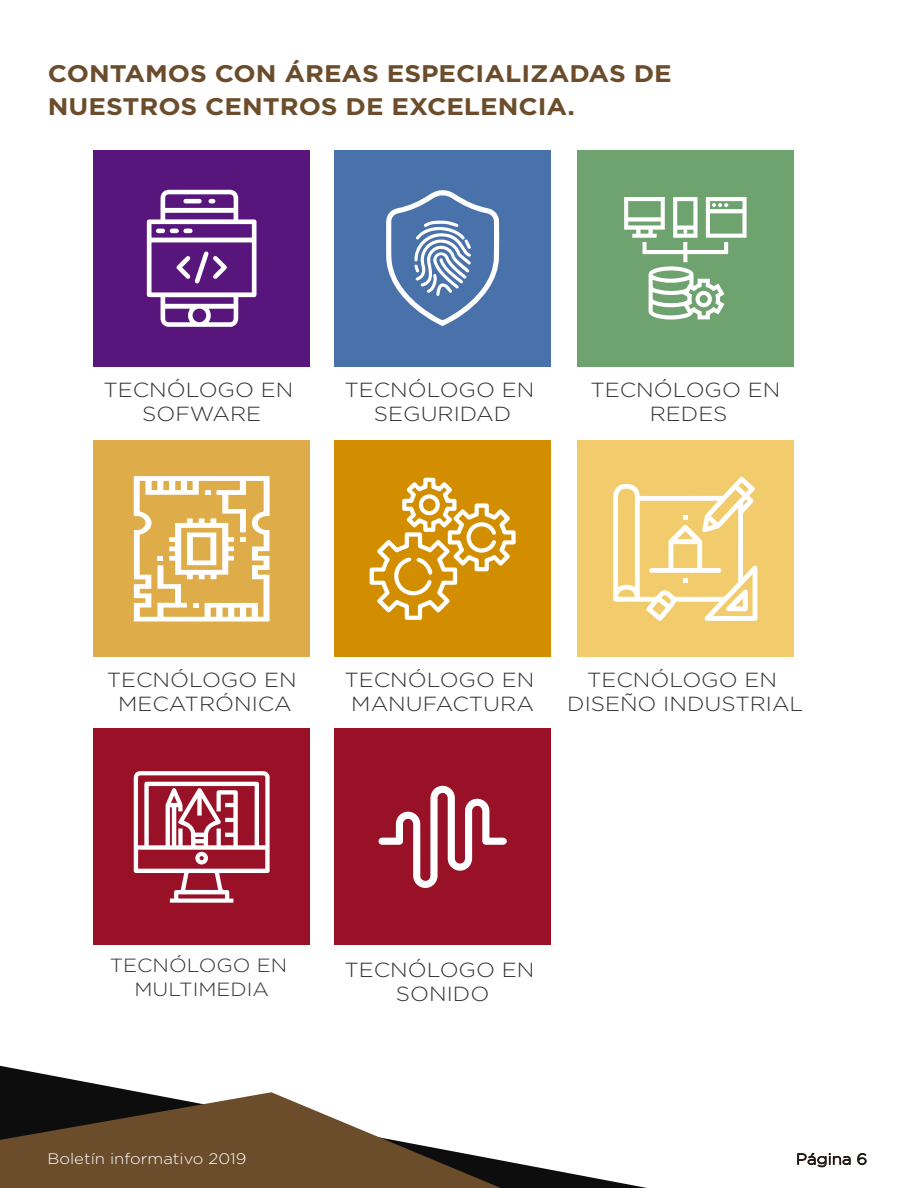
<style>
.page{position:relative;width:918px;height:1188px;background:#fff}
.page>*{position:absolute;margin:0;border:0;box-sizing:border-box;transform-origin:0 0}
.t1{font:700 24px/33px "Gotham";color:#6b4d2b;scale:1.09 1}
.t2{font:300 20.4px/24px "Gotham";color:#333;text-align:center;scale:1.09 1}
.t3{font:300 19.05px/24px "Gotham";color:#333;text-align:center;scale:1.09 1}
.t4{font:300 15.3px "Gotham";color:#fff;scale:1.09 1}
.t5{font:300 15.3px "Gotham";color:#211915;scale:1.09 1}
</style>
<div class="page">
<svg style="left:0;top:1066px;width:647px;height:122px"></svg>
<svg style="left:0;top:1092px;width:501px;height:96px;fill:#6b4d2b"></svg>
<svg style="left:797px;top:1153px;width:54px;height:14px"></svg>
<svg style="left:857px;top:1153px;width:10px;height:12px"></svg>
<div style="left:93px;top:440px;width:217px;height:217px;background:#dead4a"></div>
<svg style="left:134px;top:476px;width:136px;height:146px"></svg>
<div style="left:334px;top:440px;width:217px;height:217px;background:#d38e00"></div>
<svg style="left:370px;top:478px;width:146px;height:142px"></svg>
<div style="left:577px;top:440px;width:217px;height:217px;background:#f1cb6c"></div>
<svg style="left:613px;top:477px;width:144px;height:144px"></svg>
<div style="left:93px;top:729px;width:217px;height:216px;background:#981127"></div>
<svg style="left:134px;top:771px;width:136px;height:132px"></svg>
<div style="left:577px;top:150px;width:217px;height:217px;background:#6ea26f"></div>
<svg style="left:624px;top:197px;width:123px;height:123px"></svg>
<div style="left:93px;top:150px;width:217px;height:217px;background:#58167d"></div>
<svg style="left:147px;top:190px;width:110px;height:137px"></svg>
<div style="left:334px;top:150px;width:217px;height:217px;background:#4a72aa"></div>
<svg style="left:386px;top:190px;width:114px;height:136px"></svg>
<div style="left:334px;top:729px;width:217px;height:216px;background:#981127"></div>
<svg style="left:378px;top:785px;width:129px;height:103px"></svg>
<p class="t1" style="left:48px;top:56px;width:574px">CONTAMOS CON ÁREAS ESPECIALIZADAS DE<br>NUESTROS CENTROS DE EXCELENCIA.</p>
<p class="t2" style="left:103px;top:378px;width:176px">TECNÓLOGO EN<br>SOFWARE</p>
<p class="t2" style="left:344px;top:378px;width:176px">TECNÓLOGO EN<br>SEGURIDAD</p>
<p class="t2" style="left:590px;top:378px;width:176px">TECNÓLOGO EN<br>REDES</p>
<p class="t2" style="left:107px;top:667px;width:176px">TECNÓLOGO EN<br>MECATRÓNICA</p>
<p class="t2" style="left:344px;top:667px;width:176px">TECNÓLOGO EN<br>MANUFACTURA</p>
<p class="t2" style="left:567px;top:667px;width:218px">TECNÓLOGO EN<br>DISEÑO INDUSTRIAL</p>
<p class="t3" style="left:110px;top:953px;width:164px">TECNÓLOGO EN<br>MULTIMEDIA</p>
<p class="t2" style="left:344px;top:957px;width:176px">TECNÓLOGO EN<br>SONIDO</p>
<p class="t4" style="left:47px;top:1151px;width:184px">Boletín informativo 2019</p>
<p class="t5" style="left:796px;top:1151px;width:67px">Página 6</p>
</div>
